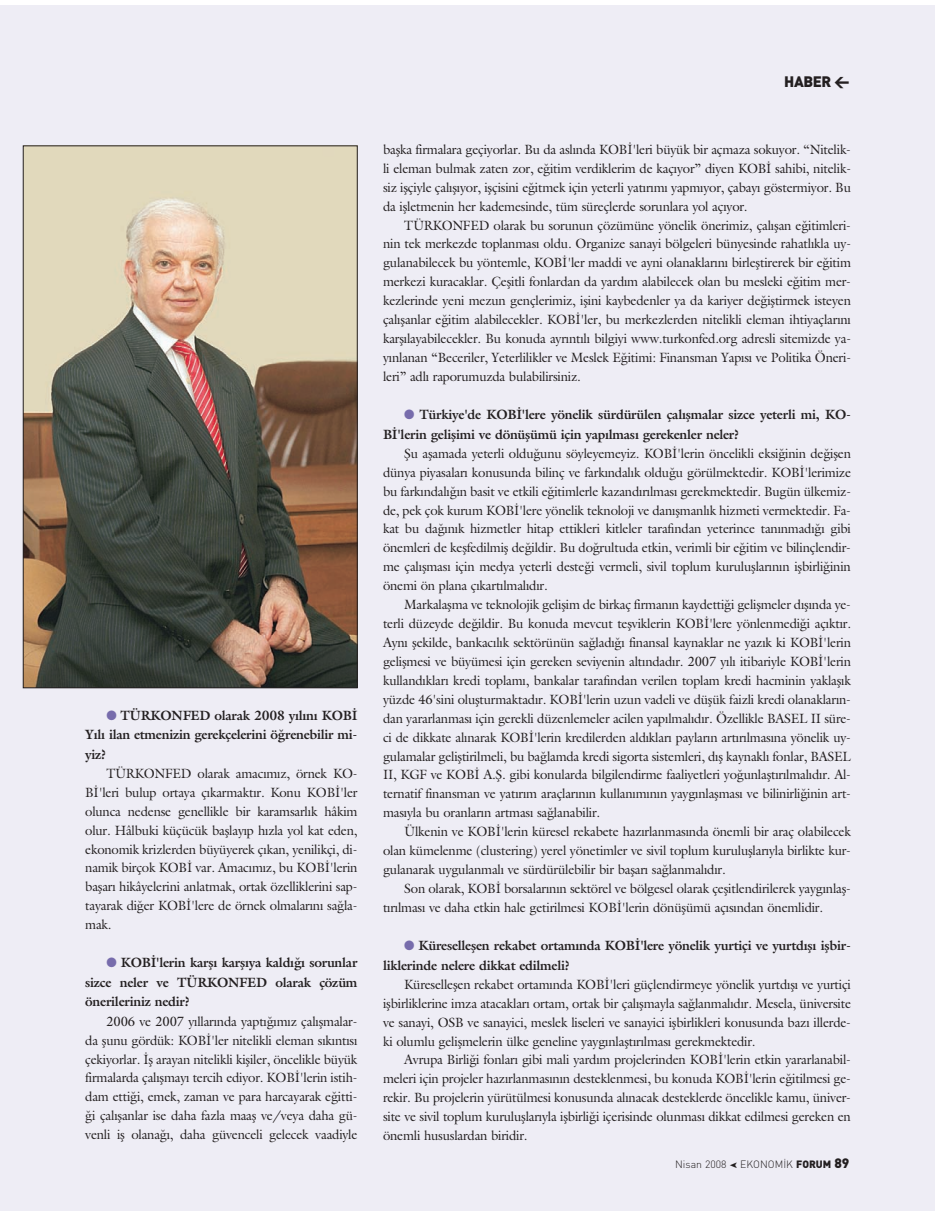
<style>
.page{position:relative;width:935px;height:1211px;background:#fff}
.page>*{position:absolute;margin:0;border:0;box-sizing:border-box;transform-origin:0 0}
.t1{font:15px "DINT Black";letter-spacing:-.03em;color:#231f20}
.t2{font:13.5px/18.9px "Galliard Turk";letter-spacing:-.015em;color:#231f20;text-align:justify}
.t3{font:13.5px/19.5px "Galliard Bold Turk";letter-spacing:-.02em;color:#231f20;text-align:justify}
.t4{font:10.5px "DINT Light";color:#231f20}
.s1{color:#776cac}
.s2{font-family:"DINT Black"}
.s3{font-family:"DINT Black";font-size:13.5px}
</style>
<div class="page">
<div style="left:0;top:5px;width:934px;height:1205px;background:#eeedf5"></div>
<img style="left:25px;top:148px;width:330px;height:538px">
<p class="t3" style="left:85px;top:706px;width:274px;text-indent:21px"><span class="s1">●</span> TÜRKONFED olarak 2008 y›l›n› KOB‹ Y›l› ilan etmenizin gerekçelerini ö¤renebilir mi&shy;yiz?</p>
<p class="t2" style="left:85px;top:765px;width:274px;text-indent:21px">TÜRKONFED olarak amac›m›z, örnek KO-B‹'leri bulup ortaya ç›karmakt›r. Konu KOB‹'ler olunca nedense genellikle bir karamsarl›k hâkim olur. Hâlbuki küçücük bafllay›p h›zla yol kat eden, ekonomik krizlerden büyüyerek ç›kan, yenilikçi, di&shy;namik birçok KOB‹ var. Amac›m›z, bu KOB‹'lerin baflar› hikâyelerini anlatmak, ortak özelliklerini sap&shy;tayarak di¤er KOB‹'lere de örnek olmalar›n› sa¤la&shy;mak.</p>
<p class="t3" style="left:85px;top:954px;width:274px;text-indent:21px"><span class="s1">●</span> KOB‹'lerin karfl› karfl›ya kald›¤› sorunlar sizce neler ve TÜRKONFED olarak çözüm önerileriniz nedir?</p>
<p class="t2" style="left:85px;top:1013px;width:274px;text-indent:21px">2006 ve 2007 y›llar›nda yapt›¤›m›z çal›flmalar&shy;da flunu gördük: KOB‹'ler nitelikli eleman s›k›nt›s› çekiyorlar. ‹fl arayan nitelikli kifliler, öncelikle büyük firmalarda çal›flmay› tercih ediyor. KOB‹'lerin istih&shy;dam etti¤i, emek, zaman ve para harcayarak e¤itti-¤i çal›flanlar ise daha fazla maafl ve/veya daha gü&shy;venli ifl olana¤›, daha güvenceli gelecek vaadiyle</p>
<p class="t1" style="left:784px;top:76px;width:67px">HABER &lt;</p>
<p class="t2" style="left:383px;top:141px;width:469px">baflka firmalara geçiyorlar. Bu da asl›nda KOB‹'leri büyük bir açmaza sokuyor. “Nitelik&shy;li eleman bulmak zaten zor, e¤itim verdiklerim de kaç›yor” diyen KOB‹ sahibi, nitelik&shy;siz iflçiyle çal›fl›yor, iflçisini e¤itmek için yeterli yat›r›m› yapm›yor, çabay› göstermiyor. Bu da iflletmenin her kademesinde, tüm süreçlerde sorunlara yol aç›yor.</p>
<p class="t2" style="left:383px;top:217px;width:469px;text-indent:21px">TÜRKONFED olarak bu sorunun çözümüne yönelik önerimiz, çal›flan e¤itimleri&shy;nin tek merkezde toplanmas› oldu. Organize sanayi bölgeleri bünyesinde rahatl›kla uy&shy;gulanabilecek bu yöntemle, KOB‹'ler maddi ve ayni olanaklar›n› birlefltirerek bir e¤itim merkezi kuracaklar. Çeflitli fonlardan da yard›m alabilecek olan bu mesleki e¤itim mer&shy;kezlerinde yeni mezun gençlerimiz, iflini kaybedenler ya da kariyer de¤ifltirmek isteyen çal›flanlar e¤itim alabilecekler. KOB‹'ler, bu merkezlerden nitelikli eleman ihtiyaçlar›n› karfl›layabilecekler. Bu konuda ayr›nt›l› bilgiyi www.turkonfed.org adresli sitemizde ya&shy;y›nlanan “Beceriler, Yeterlilikler ve Meslek E¤itimi: Finansman Yap›s› ve Politika Öneri&shy;leri” adl› raporumuzda bulabilirsiniz.</p>
<p class="t3" style="left:383px;top:406px;width:469px;text-indent:21px"><span class="s1">●</span> Türkiye'de KOB‹'lere yönelik sürdürülen çal›flmalar sizce yeterli mi, KO-<br>B‹'lerin geliflimi ve dönüflümü için yap›lmas› gerekenler neler?</p>
<p class="t2" style="left:383px;top:445px;width:469px;text-indent:21px">fiu aflamada yeterli oldu¤unu söyleyemeyiz. KOB‹'lerin öncelikli eksi¤inin de¤iflen dünya piyasalar› konusunda bilinç ve fark›ndal›k oldu¤u görülmektedir. KOB‹'lerimize bu fark›ndal›¤›n basit ve etkili e¤itimlerle kazand›r›lmas› gerekmektedir. Bugün ülkemiz&shy;de, pek çok kurum KOB‹'lere yönelik teknoloji ve dan›flmanl›k hizmeti vermektedir. Fa&shy;kat bu da¤›n›k hizmetler hitap ettikleri kitleler taraf›ndan yeterince tan›nmad›¤› gibi önemleri de keflfedilmifl de¤ildir. Bu do¤rultuda etkin, verimli bir e¤itim ve bilinçlendir&shy;me çal›flmas› için medya yeterli deste¤i vermeli, sivil toplum kurulufllar›n›n iflbirli¤inin önemi ön plana ç›kart›lmal›d›r.</p>
<p class="t2" style="left:383px;top:596px;width:469px;text-indent:21px">Markalaflma ve teknolojik geliflim de birkaç firman›n kaydetti¤i geliflmeler d›fl›nda ye&shy;terli düzeyde de¤ildir. Bu konuda mevcut teflviklerin KOB‹'lere yönlenmedi¤i aç›kt›r.<br>Ayn› flekilde, bankac›l›k sektörünün sa¤lad›¤› finansal kaynaklar ne yaz›k ki KOB‹'lerin geliflmesi ve büyümesi için gereken seviyenin alt›ndad›r. 2007 y›l› itibariyle KOB‹'lerin kulland›klar› kredi toplam›, bankalar taraf›ndan verilen toplam kredi hacminin yaklafl›k yüzde 46'sini oluflturmaktad›r. KOB‹'lerin uzun vadeli ve düflük faizli kredi olanaklar›n&shy;dan yararlanmas› için gerekli düzenlemeler acilen yap›lmal›d›r. Özellikle BASEL II süre&shy;ci de dikkate al›narak KOB‹'lerin kredilerden ald›klar› paylar›n art›r›lmas›na yönelik uy&shy;gulamalar gelifltirilmeli, bu ba¤lamda kredi sigorta sistemleri, d›fl kaynakl› fonlar, BASEL II, KGF ve KOB‹ A.fi. gibi konularda bilgilendirme faaliyetleri yo¤unlaflt›r›lmal›d›r. Al&shy;ternatif finansman ve yat›r›m araçlar›n›n kullan›m›n›n yayg›nlaflmas› ve bilinirli¤inin art&shy;mas›yla bu oranlar›n artmas› sa¤lanabilir.</p>
<p class="t2" style="left:383px;top:823px;width:469px;text-indent:21px">Ülkenin ve KOB‹'lerin küresel rekabete haz›rlanmas›nda önemli bir araç olabilecek olan kümelenme (clustering) yerel yönetimler ve sivil toplum kurulufllar›yla birlikte kur&shy;gulanarak uygulanmal› ve sürdürülebilir bir baflar› sa¤lanmal›d›r.</p>
<p class="t2" style="left:383px;top:880px;width:469px;text-indent:21px">Son olarak, KOB‹ borsalar›n›n sektörel ve bölgesel olarak çeflitlendirilerek yayg›nlafl&shy;t›r›lmas› ve daha etkin hale getirilmesi KOB‹'lerin dönüflümü aç›s›ndan önemlidir.</p>
<p class="t3" style="left:383px;top:937px;width:469px;text-indent:21px"><span class="s1">●</span> Küreselleflen rekabet ortam›nda KOB‹'lere yönelik yurtiçi ve yurtd›fl› iflbir&shy;liklerinde nelere dikkat edilmeli?</p>
<p class="t2" style="left:383px;top:976px;width:469px;text-indent:21px">Küreselleflen rekabet ortam›nda KOB‹'leri güçlendirmeye yönelik yurtd›fl› ve yurtiçi iflbirliklerine imza atacaklar› ortam, ortak bir çal›flmayla sa¤lanmal›d›r. Mesela, üniversite ve sanayi, OSB ve sanayici, meslek liseleri ve sanayici iflbirlikleri konusunda baz› illerde&shy;ki olumlu geliflmelerin ülke geneline yayg›nlaflt›r›lmas› gerekmektedir.</p>
<p class="t2" style="left:383px;top:1051px;width:469px;text-indent:21px">Avrupa Birli¤i fonlar› gibi mali yard›m projelerinden KOB‹'lerin etkin yararlanabil&shy;meleri için projeler haz›rlanmas›n›n desteklenmesi, bu konuda KOB‹'lerin e¤itilmesi ge&shy;rekir. Bu projelerin yürütülmesi konusunda al›nacak desteklerde öncelikle kamu, üniver&shy;site ve sivil toplum kurulufllar›yla iflbirli¤i içerisinde olunmas› dikkat edilmesi gereken en önemli hususlardan biridir.</p>
<p class="t4" style="left:675px;top:1160px;width:176px">Nisan 2008 ● EKONOM‹K <span class="s2">FORUM</span> <span class="s3">89</span></p>
</div>
